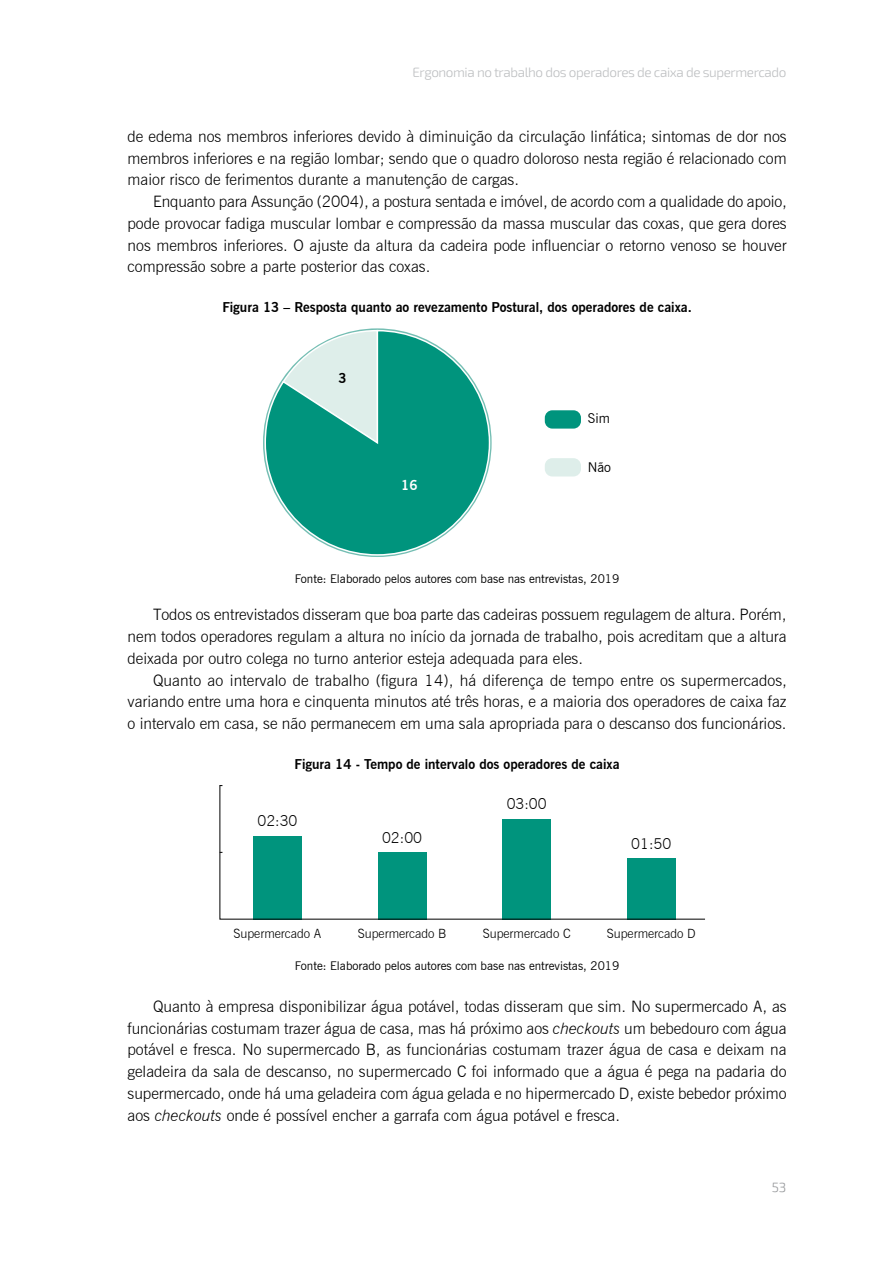
<style>
.page{position:relative;width:893px;height:1263px;background:#fff}
.page>*{position:absolute;margin:0;border:0;box-sizing:border-box;transform-origin:0 0}
.t1{font:300 15.75px/21.8px "News Gothic BT";color:#000;text-align:justify}
.t2{font:300 15px "News Gothic BT";color:#000}
.t3{font:700 13.5px "News Gothic BT";color:#000}
.t4{font:300 13.5px "Exo 2.0";letter-spacing:-.03em;color:#bcbec0}
.t5{font:13.5px "News Gothic BT";color:#000}
.t6{font:300 13.5px "Exo 2";color:#939598}
.t7{font:700 13.5px "News Gothic BT";color:#fff}
.t8{font:300 12.75px "News Gothic BT";color:#000}
.t9{font:12px "News Gothic BT";color:#000}
.s1{font-style:italic}
</style>
<div class="page">
<div style="left:545px;top:410px;width:36px;height:19px;background:#00947d;border-radius:8px"></div>
<div style="left:545px;top:458px;width:36px;height:18px;background:#deeeea;border-radius:8px"></div>
<svg style="left:264px;top:329px;width:227px;height:227px"></svg>
<svg style="left:219px;top:785px;width:486px;height:135px"></svg>
<p class="t4" style="left:412px;top:64px;width:375px">Ergonomia no trabalho dos operadores de caixa de supermercado</p>
<p class="t1" style="left:128px;top:125px;width:661px">de edema nos membros inferiores devido à diminuição da circulação linfática; sintomas de dor nos membros inferiores e na região lombar; sendo que o quadro doloroso nesta região é relacionado com maior risco de ferimentos durante a manutenção de cargas.</p>
<p class="t1" style="left:128px;top:190px;width:661px;text-indent:26px">Enquanto para Assunção (2004), a postura sentada e imóvel, de acordo com a qualidade do apoio, pode provocar fadiga muscular lombar e compressão da massa muscular das coxas, que gera dores nos membros inferiores. O ajuste da altura da cadeira pode influenciar o retorno venoso se houver compressão sobre a parte posterior das coxas.</p>
<p class="t3" style="left:222px;top:299px;width:471px">Figura 13 – Resposta quanto ao revezamento Postural, dos operadores de caixa.</p>
<p class="t3" style="left:338px;top:370px;width:10px">3</p>
<p class="t7" style="left:401px;top:477px;width:18px">16</p>
<p class="t5" style="left:588px;top:410px;width:24px">Sim</p>
<p class="t5" style="left:588px;top:459px;width:25px">Não</p>
<p class="t9" style="left:295px;top:571px;width:326px">Fonte: Elaborado pelos autores com base nas entrevistas, 2019</p>
<p class="t1" style="left:128px;top:604px;width:661px;text-indent:26px">Todos os entrevistados disseram que boa parte das cadeiras possuem regulagem de altura. Porém, nem todos operadores regulam a altura no início da jornada de trabalho, pois acreditam que a altura deixada por outro colega no turno anterior esteja adequada para eles.</p>
<p class="t1" style="left:128px;top:669px;width:661px;text-indent:26px">Quanto ao intervalo de trabalho (figura 14), há diferença de tempo entre os supermercados, variando entre uma hora e cinquenta minutos até três horas, e a maioria dos operadores de caixa faz o intervalo em casa, se não permanecem em uma sala apropriada para o descanso dos funcionários.</p>
<p class="t3" style="left:295px;top:756px;width:326px">Figura 14 - Tempo de intervalo dos operadores de caixa</p>
<p class="t2" style="left:257px;top:812px;width:42px">02:30</p>
<p class="t2" style="left:382px;top:829px;width:42px">02:00</p>
<p class="t2" style="left:507px;top:795px;width:42px">03:00</p>
<p class="t2" style="left:631px;top:834px;width:42px">01:50</p>
<p class="t8" style="left:234px;top:926px;width:89px">Supermercado A</p>
<p class="t8" style="left:358px;top:926px;width:90px">Supermercado B</p>
<p class="t8" style="left:483px;top:926px;width:90px">Supermercado C</p>
<p class="t8" style="left:607px;top:926px;width:90px">Supermercado D</p>
<p class="t9" style="left:295px;top:958px;width:326px">Fonte: Elaborado pelos autores com base nas entrevistas, 2019</p>
<p class="t1" style="left:128px;top:995px;width:661px;text-indent:26px">Quanto à empresa disponibilizar água potável, todas disseram que sim. No supermercado A, as funcionárias costumam trazer água de casa, mas há próximo aos <span class="s1">checkouts</span> um bebedouro com água potável e fresca. No supermercado B, as funcionárias costumam trazer água de casa e deixam na geladeira da sala de descanso, no supermercado C foi informado que a água é pega na padaria do supermercado, onde há uma geladeira com água gelada e no hipermercado D, existe bebedor próximo aos <span class="s1">checkouts</span> onde é possível encher a garrafa com água potável e fresca.</p>
<p class="t6" style="left:772px;top:1178px;width:16px">53</p>
</div>
